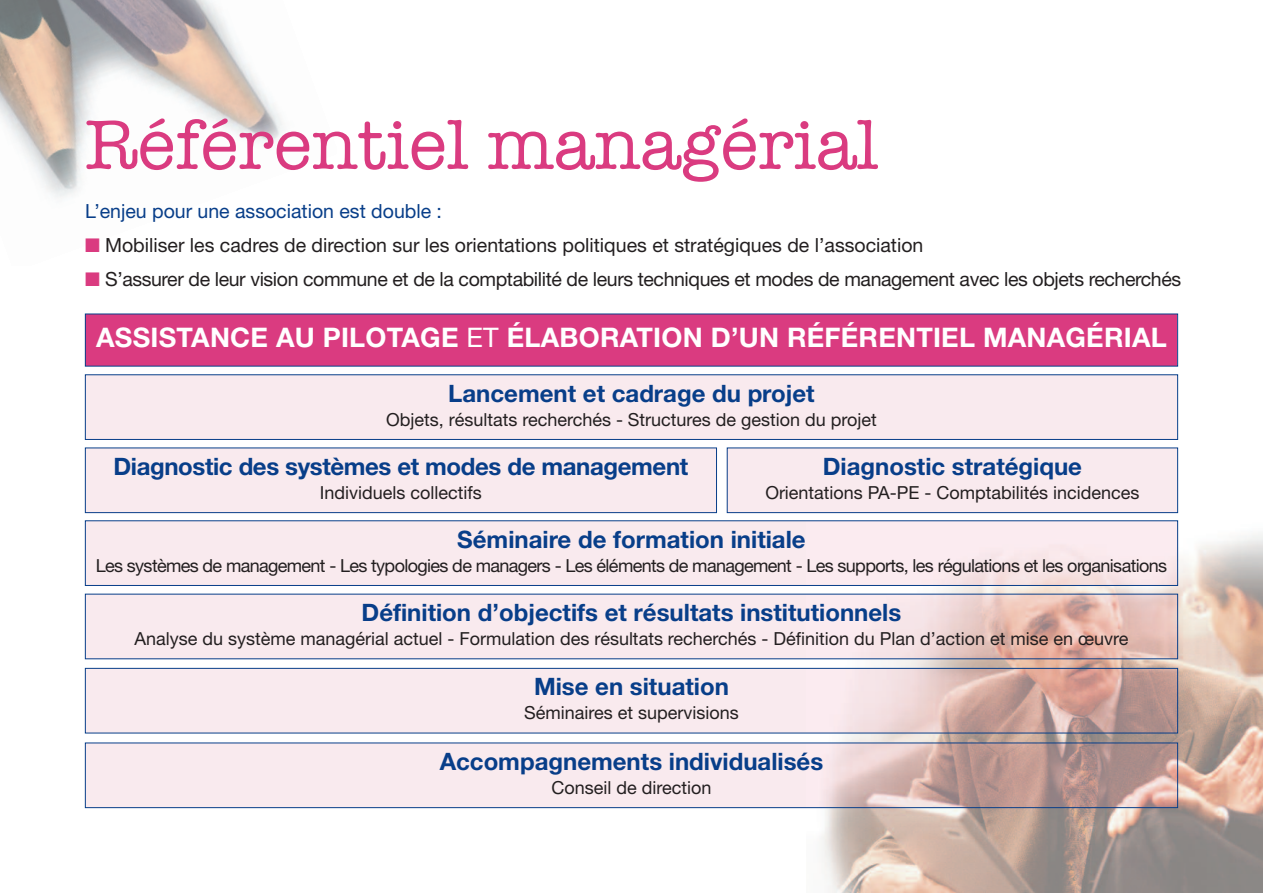
<style>
.page{position:relative;width:1263px;height:893px;background:#fff}
.page>*{position:absolute;margin:0;border:0;box-sizing:border-box;transform-origin:0 0}
.t1{font:72px "American Typewriter";color:#da3b80}
.t2{font:700 27px "Helvetica Neue";letter-spacing:.01em;color:#fff}
.t3{font:700 24px "Helvetica Neue";color:#083e89}
.t4{font:19.5px "Helvetica Neue";letter-spacing:-.02em;color:#231f20}
.t5{font:19.5px "Helvetica Neue";color:#231f20}
.t6{font:19.5px "Helvetica Neue";color:#083e89}
.t7{font:18px "Helvetica Neue";color:#231f20}
.t8{font:18px "Helvetica Neue";letter-spacing:-.035em;color:#231f20}
.s1{color:#da3b80}
.s2{font-weight:400}
</style>
<div class="page">
<img style="left:807px;top:520px;width:456px;height:373px">
<img style="left:0;top:0;width:283px;height:198px">
<div style="left:86px;top:314px;width:1091px;height:52px;background:#da3b80"></div>
<div style="left:86px;top:375px;width:1091px;height:64px;background:#f9eaee"></div>
<div style="left:85px;top:374px;width:1093px;height:66px;border:1px solid #083e89"></div>
<div style="left:86px;top:448px;width:630px;height:64px;background:#f9eaee"></div>
<div style="left:85px;top:448px;width:632px;height:65px;border:1px solid #083e89"></div>
<div style="left:727px;top:448px;width:450px;height:64px;background:#f9eaee"></div>
<div style="left:727px;top:448px;width:451px;height:65px;border:1px solid #083e89"></div>
<div style="left:86px;top:521px;width:721px;height:64px;background:#f9eaee"></div>
<img style="left:807px;top:522px;width:369px;height:62px">
<div style="left:85px;top:520px;width:1093px;height:66px;border:1px solid #083e89"></div>
<div style="left:86px;top:594px;width:721px;height:64px;background:#f9eaee"></div>
<img style="left:807px;top:596px;width:369px;height:61px">
<div style="left:86px;top:669px;width:721px;height:64px;background:#f9eaee"></div>
<img style="left:807px;top:670px;width:369px;height:61px">
<div style="left:85px;top:668px;width:1093px;height:65px;border:1px solid #083e89"></div>
<div style="left:86px;top:743px;width:721px;height:64px;background:#f9eaee"></div>
<img style="left:807px;top:745px;width:369px;height:61px">
<div style="left:85px;top:743px;width:1093px;height:65px;border:1px solid #083e89"></div>
<h1 class="t1" style="left:85px;top:104px;width:795px">Référentiel managérial</h1>
<p class="t6" style="left:85px;top:204px;width:358px">L’enjeu pour une association est double :</p>
<p class="t5" style="left:85px;top:238px;width:840px"><span class="s1">■</span> Mobiliser les cadres de direction sur les orientations politiques et stratégiques de l’association</p>
<p class="t4" style="left:85px;top:272px;width:1098px"><span class="s1">■</span> S’assurer de leur vision commune et de la comptabilité de leurs techniques et modes de management avec les objets recherchés</p>
<h2 class="t2" style="left:96px;top:328px;width:1072px">ASSISTANCE AU PILOTAGE <span class="s2">ET</span> ÉLABORATION D’UN RÉFÉRENTIEL MANAGÉRIAL</h2>
<h3 class="t3" style="left:448px;top:385px;width:368px">Lancement et cadrage du projet</h3>
<p class="t7" style="left:386px;top:413px;width:492px">Objets, résultats recherchés - Structures de gestion du projet</p>
<h3 class="t3" style="left:113px;top:458px;width:576px">Diagnostic des systèmes et modes de management</h3>
<p class="t7" style="left:320px;top:486px;width:163px">Individuels collectifs</p>
<h3 class="t3" style="left:823px;top:458px;width:261px">Diagnostic stratégique</h3>
<p class="t7" style="left:765px;top:486px;width:376px">Orientations PA-PE - Comptabilités incidences</p>
<h3 class="t3" style="left:457px;top:531px;width:350px">Séminaire de formation initiale</h3>
<p class="t8" style="left:96px;top:559px;width:1073px">Les systèmes de management - Les typologies de managers - Les éléments de management - Les supports, les régulations et les organisations</p>
<h3 class="t3" style="left:362px;top:604px;width:541px">Définition d’objectifs et résultats institutionnels</h3>
<p class="t7" style="left:135px;top:632px;width:995px">Analyse du système managérial actuel - Formulation des résultats recherchés - Définition du Plan d’action et mise en œuvre</p>
<h3 class="t3" style="left:534px;top:678px;width:196px">Mise en situation</h3>
<p class="t7" style="left:524px;top:707px;width:216px">Séminaires et supervisions</p>
<h3 class="t3" style="left:440px;top:753px;width:385px">Accompagnements individualisés</h3>
<p class="t7" style="left:551px;top:781px;width:161px">Conseil de direction</p>
</div>
